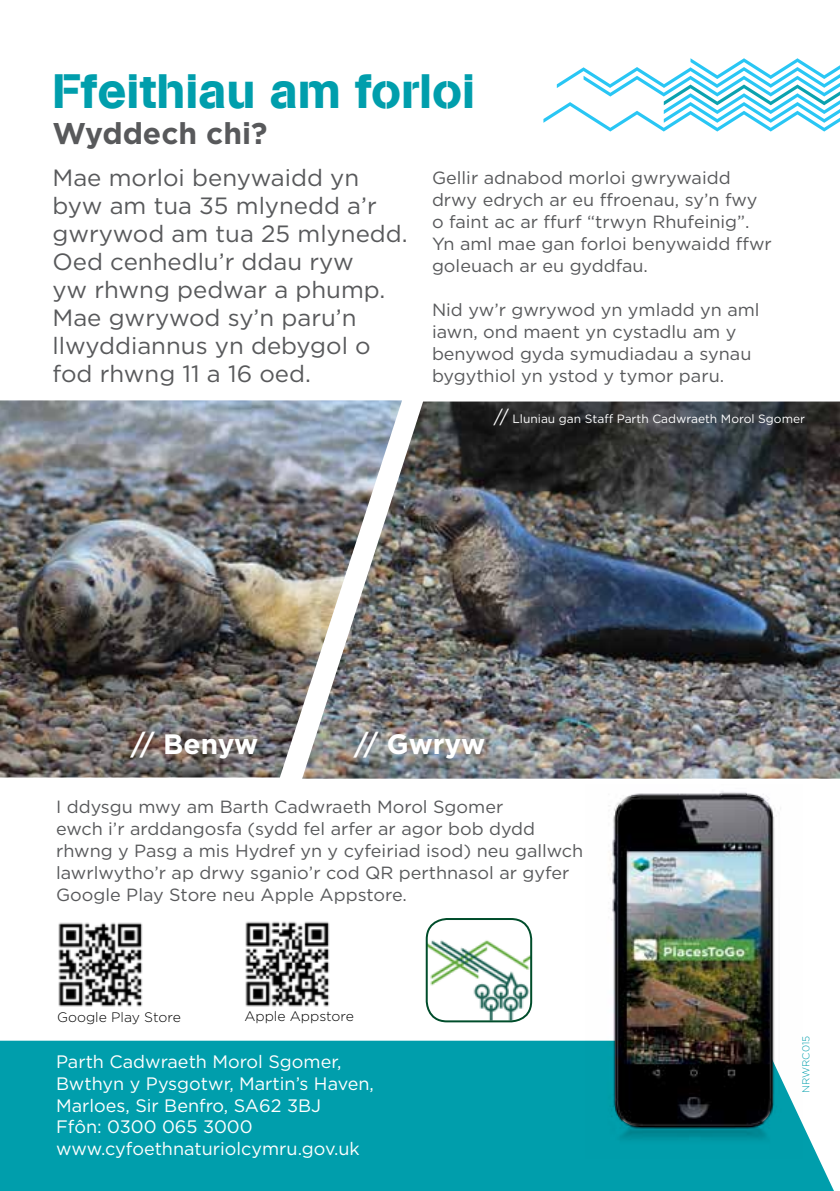
<style>
.page{position:relative;width:840px;height:1191px;background:#fff}
.page>*{position:absolute;margin:0;border:0;box-sizing:border-box;transform-origin:0 0}
.t1{font:48px "AG Book Stencil";color:#009eac}
.t2{font:700 30px "Gotham";color:#58595b}
.t3{font:700 28px "Gotham";color:#fff}
.t4{font:23.6px/28px "Gotham";color:#58595b}
.t5{font:18px/21.6px "Gotham";color:#fff}
.t6{font:17.6px/22px "Gotham";color:#58595b}
.t7{font:300 13.8px "Gotham";color:#000}
.t8{font:12px "Gotham";color:#fff}
.t9{font:300 10px "Gotham";color:#009eac}
.s1{font-size:18px}
.s2{font-weight:500}
</style>
<div class="page">
<div style="left:0;top:1040px;width:833px;height:151px;background:#009eac"></div>
<img style="left:0;top:400px;width:402px;height:377px">
<img style="left:302px;top:401px;width:537px;height:377px">
<img style="left:58px;top:922px;width:84px;height:84px">
<img style="left:245px;top:921px;width:85px;height:85px">
<svg style="left:543px;top:58px;width:296px;height:74px"></svg>
<img style="left:428px;top:919px;width:103px;height:102px">
<div style="left:425px;top:918px;width:107px;height:104px;border:2px solid #004d2b;border-radius:20px"></div>
<img style="left:585px;top:791px;width:217px;height:367px">
<img style="left:613px;top:793px;width:158px;height:334px">
<h1 class="t1" style="left:52px;top:62px;width:424px">Ffeithiau am forloi</h1>
<h2 class="t2" style="left:52px;top:113px;width:216px">Wyddech chi?</h2>
<h3 class="t4" style="left:52px;top:163px;width:356px">Mae morloi benywaidd yn byw am tua 35 mlynedd a’r gwrywod am tua 25 mlynedd.<br>Oed cenhedlu’r ddau ryw<br>yw rhwng pedwar a phump.<br>Mae gwrywod sy’n paru’n llwyddiannus yn debygol o fod rhwng 11 a 16 oed.</h3>
<p class="t6" style="left:432px;top:166px;width:341px">Gellir adnabod morloi gwrywaidd drwy edrych ar eu ffroenau, sy’n fwy o faint ac ar ffurf “trwyn Rhufeinig”.<br>Yn aml mae gan forloi benywaidd ffwr goleuach ar eu gyddfau.</p>
<p class="t6" style="left:432px;top:298px;width:329px">Nid yw’r gwrywod yn ymladd yn aml iawn, ond maent yn cystadlu am y benywod gyda symudiadau a synau bygythiol yn ystod y tymor paru.</p>
<p class="t8" style="left:493px;top:411px;width:313px"><span class="s1">//</span> Lluniau gan Staff Parth Cadwraeth Morol Sgomer</p>
<h3 class="t3" style="left:131px;top:725px;width:129px"><span class="s2">//</span> Benyw</h3>
<h3 class="t3" style="left:354px;top:725px;width:132px"><span class="s2">//</span> Gwryw</h3>
<p class="t6" style="left:56px;top:795px;width:528px">I ddysgu mwy am Barth Cadwraeth Morol Sgomer<br>ewch i’r arddangosfa (sydd fel arfer ar agor bob dydd rhwng y Pasg a mis Hydref yn y cyfeiriad isod) neu gallwch lawrlwytho’r ap drwy sganio’r cod QR perthnasol ar gyfer Google Play Store neu Apple Appstore.</p>
<p class="t7" style="left:57px;top:1008px;width:125px">Google Play Store</p>
<p class="t7" style="left:244px;top:1007px;width:111px">Apple Appstore</p>
<p class="t5" style="left:56px;top:1050px;width:319px">Parth Cadwraeth Morol Sgomer,<br>Bwthyn y Pysgotwr, Martin’s Haven,<br>Marloes, Sir Benfro, SA62 3BJ<br>Ffôn: 0300 065 3000 www.cyfoethnaturiolcymru.gov.uk</p>
<p class="t9" style="left:799px;top:1092px;width:59px;rotate:-90deg">NRWRC015</p>
</div>
